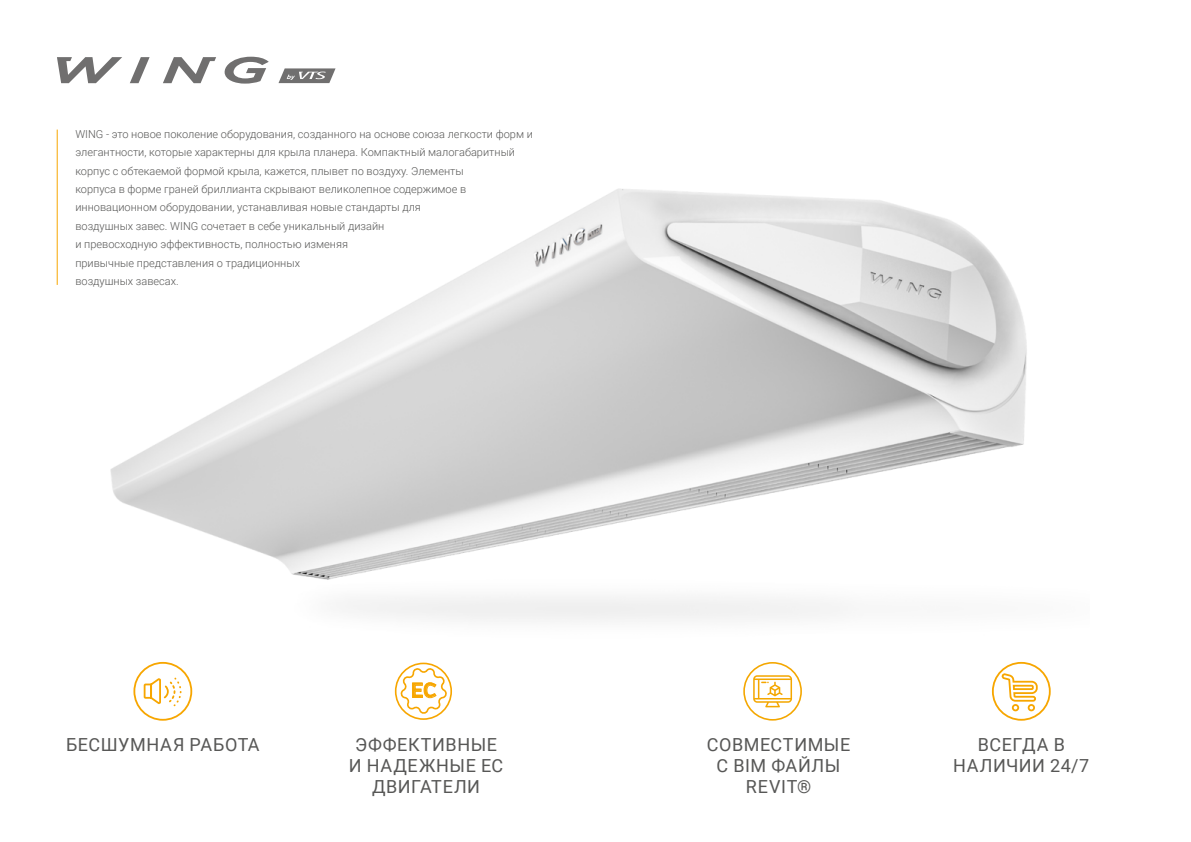
<style>
.page{position:relative;width:1191px;height:842px;background:#fff}
.page>*{position:absolute;margin:0;border:0;box-sizing:border-box;transform-origin:0 0}
.t1{font:600 20.6px "Verb";color:#f7a600}
.t2{font:18px/21px "Roboto";letter-spacing:.03em;color:#575756;text-align:center}
.t3{font:300 11px/18.4px "Roboto";color:#575756}
</style>
<div class="page">
<img style="left:110px;top:188px;width:919px;height:475px">
<svg style="left:224px;top:57px;width:45px;height:27px"></svg>
<svg style="left:57px;top:57px;width:65px;height:26px"></svg>
<svg style="left:163px;top:57px;width:53px;height:26px"></svg>
<svg style="left:130px;top:57px;width:20px;height:26px"></svg>
<svg style="left:278px;top:68px;width:57px;height:15px"></svg>
<hr style="left:57px;top:130px;width:1px;height:155px;background:#f7a600">
<div style="left:133px;top:662px;width:59px;height:59px;border:2px solid #f7a600;border-radius:50%"></div>
<svg style="left:143px;top:677px;width:39px;height:30px"></svg>
<svg style="left:1000px;top:672px;width:38px;height:30px"></svg>
<div style="left:1011px;top:704px;width:8px;height:7px;border:2px solid #f7a600;border-radius:50%"></div>
<div style="left:1027px;top:704px;width:8px;height:7px;border:2px solid #f7a600;border-radius:50%"></div>
<div style="left:992px;top:662px;width:58px;height:59px;border:2px solid #f7a600;border-radius:50%"></div>
<div style="left:743px;top:662px;width:59px;height:59px;border:2px solid #f4a700;border-radius:50%"></div>
<svg style="left:753px;top:675px;width:39px;height:32px"></svg>
<div style="left:395px;top:663px;width:57px;height:57px;border:2px solid #f7a600;border-radius:50%"></div>
<svg style="left:399px;top:667px;width:50px;height:49px"></svg>
<p class="t3" style="left:75px;top:124px;width:459px">WING - это новое поколение оборудования, созданного на основе союза легкости форм и элегантности, которые характерны для крыла планера. Компактный малогабаритный корпус с обтекаемой формой крыла, кажется, плывет по воздуху. Элементы<br>корпуса в форме граней бриллианта скрывают великолепное содержимое в инновационном оборудовании, устанавливая новые стандарты для<br>воздушных завес. WING сочетает в себе уникальный дизайн<br>и превосходную эффективность, полностью изменяя<br>привычные представления о традиционных<br>воздушных завесах.</p>
<h1 class="t1" style="left:411px;top:678px;width:27px">EC</h1>
<h2 class="t2" style="left:66px;top:734px;width:195px">БЕСШУМНАЯ РАБОТА</h2>
<h2 class="t2" style="left:349px;top:734px;width:156px">ЭФФЕКТИВНЫЕ<br>И НАДЕЖНЫЕ ЕС<br>ДВИГАТЕЛИ</h2>
<h2 class="t2" style="left:706px;top:734px;width:145px">СОВМЕСТИМЫЕ<br>С BIM ФАЙЛЫ<br>REVIT®</h2>
<h2 class="t2" style="left:953px;top:734px;width:138px">ВСЕГДА В<br>НАЛИЧИИ 24/7</h2>
</div>
